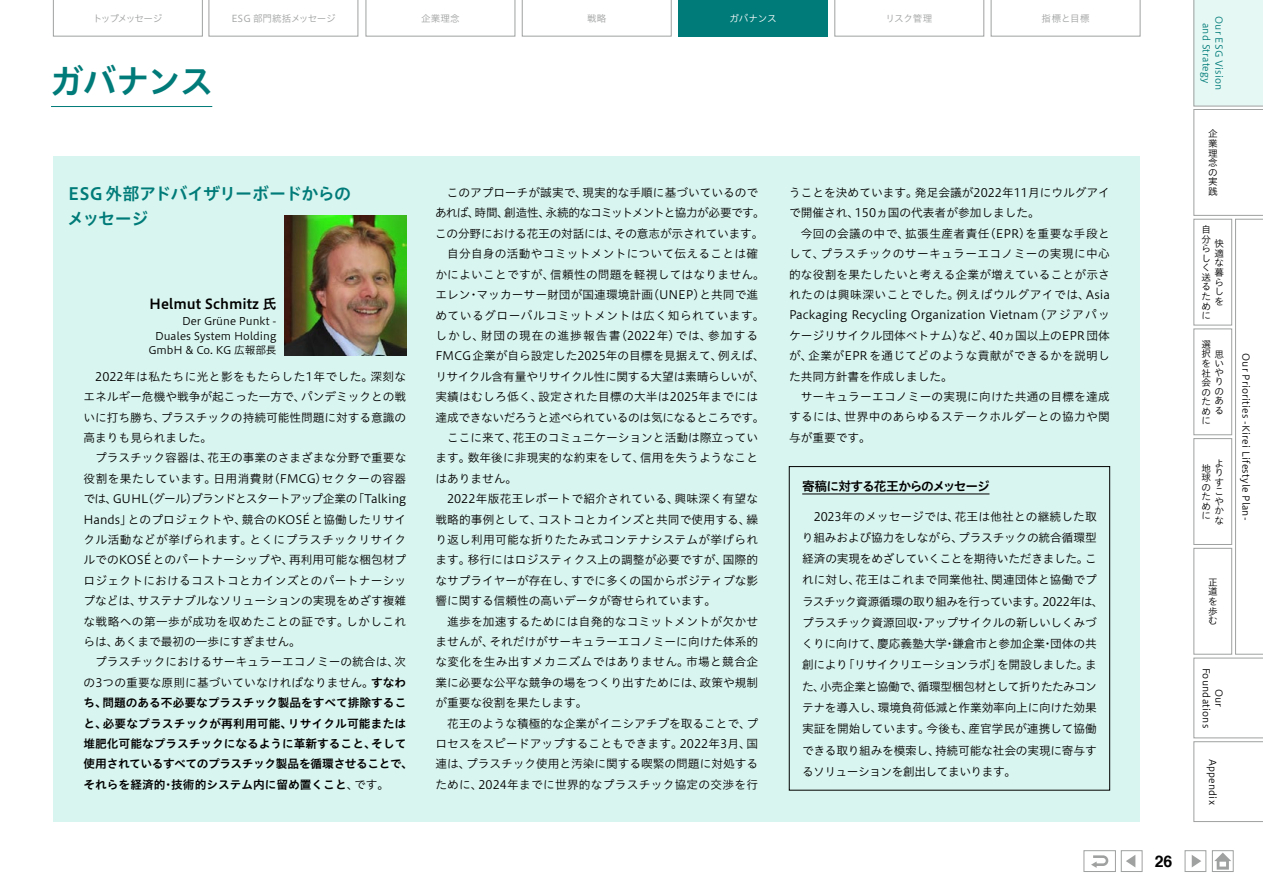
<style>
.page{position:relative;width:1263px;height:893px;background:#fff}
.page>*{position:absolute;margin:0;border:0;box-sizing:border-box;transform-origin:0 0}
.t1{font:34.05px "Hiragino UD Sans Std W6";letter-spacing:-.05em;color:#007b79}
.t2{font:16.95px/25.5px "Hiragino UD Sans Std W6";letter-spacing:-.04em;color:#007b79}
.t3{font:700 15.9px "Helvetica";color:#000}
.t4{font:13.8px "Hiragino UD Sans Std W6";color:#000}
.t5{font:12.75px "Hiragino UD Sans Std W6";letter-spacing:-.08em;color:#000}
.t6{font:11.7px/20.4px "Hiragino UD Sans Std W3";color:#000;text-align:justify}
.t7{font:11.7px "Hiragino UD Sans Std W3";letter-spacing:.025em;color:#000}
.t8{font:11.7px/20.4px "Hiragino UD Sans Std W6";color:#000}
.t9{font:11.7px "Hiragino UD Sans Std W3";letter-spacing:-.02em;color:#000}
.t10{font:11.7px "Hiragino UD Sans Std W3";letter-spacing:-.055em;color:#000}
.t11{font:11.7px "Hiragino UD Sans Std W3";letter-spacing:.095em;color:#000}
.t12{font:11.7px "Hiragino UD Sans Std W3";letter-spacing:-.035em;color:#000}
.t13{font:11.7px "Hiragino UD Sans Std W3";letter-spacing:.02em;color:#000}
.t14{font:11.7px "Hiragino UD Sans Std W3";letter-spacing:.045em;color:#000}
.t15{font:11.7px "Hiragino UD Sans Std W3";letter-spacing:.035em;color:#000}
.t16{font:10.65px/14.9px "Hiragino UD Sans Std W3";color:#000;text-align:right}
.t17{font:9.6px/9.6px "Hiragino UD Sans Std W3";letter-spacing:.02em;color:#000;text-align:justify}
.t18{font:9.6px "Hiragino UD Sans Std W3";letter-spacing:-.03em;color:#9fa0a0}
.t19{font:9.6px/12.8px "Hiragino UD Sans Std W3";letter-spacing:.02em;color:#007b79;text-align:center}
.t20{font:9.6px "Hiragino UD Sans Std W3";letter-spacing:-.12em;color:#9fa0a0}
.t21{font:9.6px "Hiragino UD Sans Std W3";letter-spacing:-.02em;color:#fff}
.s1{font-family:"Hiragino UD Sans Std W6"}
.s2{font-family:"Hiragino UD Sans Std W3"}
</style>
<div class="page">
<div style="left:53px;top:156px;width:1087px;height:666px;background:#d9f5ef"></div>
<img style="left:284px;top:216px;width:122px;height:140px">
<hr style="left:802px;top:494px;width:187px;height:1px;background:#000">
<div style="left:789px;top:466px;width:321px;height:324px;border:1px solid #000"></div>
<hr style="left:51px;top:106px;width:161px;height:1px;background:#007b79">
<div style="left:1185px;top:850px;width:21px;height:22px;background:#fff;border:1px solid #9fa0a0"></div>
<svg style="left:1192px;top:855px;width:9px;height:12px"></svg>
<div style="left:1121px;top:850px;width:21px;height:22px;background:#fff;border:1px solid #9fa0a0"></div>
<svg style="left:1126px;top:855px;width:9px;height:12px"></svg>
<div style="left:1212px;top:850px;width:21px;height:22px;background:#fff;border:1px solid #9fa0a0"></div>
<svg style="left:1214px;top:853px;width:17px;height:17px"></svg>
<div style="left:1084px;top:850px;width:32px;height:22px;background:#fff;border:1px solid #9fa0a0"></div>
<svg style="left:1091px;top:855px;width:17px;height:13px"></svg>
<svg style="left:1194px;top:0;width:69px;height:822px"></svg>
<svg style="left:53px;top:0;width:150px;height:36px"></svg>
<svg style="left:209px;top:0;width:149px;height:36px"></svg>
<svg style="left:366px;top:0;width:149px;height:36px"></svg>
<svg style="left:522px;top:0;width:149px;height:36px"></svg>
<div style="left:678px;top:0;width:149px;height:36px;background:#007b79"></div>
<svg style="left:835px;top:0;width:149px;height:36px"></svg>
<svg style="left:991px;top:0;width:149px;height:36px"></svg>
<p class="t20" style="left:93px;top:11px;width:71px">トップメッセージ</p>
<p class="t18" style="left:231px;top:11px;width:106px">ESG 部門統括メッセージ</p>
<p class="t18" style="left:421px;top:11px;width:40px">企業理念</p>
<p class="t18" style="left:587px;top:11px;width:21px">戦略</p>
<p class="t21" style="left:729px;top:11px;width:49px">ガバナンス</p>
<p class="t18" style="left:885px;top:11px;width:49px">リスク管理</p>
<p class="t18" style="left:1042px;top:11px;width:49px">指標と目標</p>
<h1 class="t1" style="left:50px;top:55px;width:165px">ガバナンス</h1>
<h2 class="t2" style="left:67px;top:180px;width:285px">ESG 外部アドバイザリーボードからのメッセージ</h2>
<p class="t4" style="left:149px;top:294px;width:129px">Helmut Schmitz 氏</p>
<p class="t16" style="left:148px;top:313px;width:130px">Der Grüne Punkt -<br>Duales System Holding<br>GmbH &amp; Co. KG 広報部長</p>
<p class="t6" style="left:84px;top:365px;width:324px;text-indent:12px">2022年は私たちに光と影をもたらした1年でした。深刻なエネルギー危機や戦争が起こった一方で、パンデミックとの戦いに打ち勝ち、プラスチックの持続可能性問題に対する意識の高まりも見られました。</p>
<p class="t6" style="left:84px;top:447px;width:324px;text-indent:12px">プラスチック容器は、花王の事業のさまざまな分野で重要な役割を果たしています。日用消費財（FMCG）セクターの容器では、GUHL（グール）ブランドとスタートアップ企業の「Talking Hands」とのプロジェクトや、競合のKOSÉ と協働したリサイクル活動などが挙げられます。とくにプラスチックリサイクルでのKOSÉとのパートナーシップや、再利用可能な梱包材プロジェクトにおけるコストコとカインズとのパートナーシップなどは、サステナブルなソリューションの実現をめざす複雑な戦略への第一歩が成功を収めたことの証です。しかしこれらは、あくまで最初の一歩にすぎません。</p>
<p class="t6" style="left:84px;top:651px;width:324px;text-align:right">プラスチックにおけるサーキュラーエコノミーの統合は、次の3つの重要な原則に基づいていなければなりません。<span class="s1">すなわ</span></p>
<p class="t8" style="left:84px;top:692px;width:331px">ち、問題のある不必要なプラスチック製品をすべて排除すること、必要なプラスチックが再利用可能、リサイクル可能または堆肥化可能なプラスチックになるように革新すること、そして使用されているすべてのプラスチック製品を循環させることで、それらを経済的・技術的システム内に留め置くこと<span class="s2">、です。</span></p>
<p class="t6" style="left:447px;top:182px;width:313px">このアプローチが誠実で、現実的な手順に基づいているので</p>
<p class="t10" style="left:435px;top:204px;width:331px">あれば、時間、創造性、永続的なコミットメントと協力が必要です。</p>
<p class="t9" style="left:435px;top:225px;width:330px">この分野における花王の対話には、その意志が示されています。</p>
<p class="t7" style="left:447px;top:245px;width:313px">自分自身の活動やコミットメントについて伝えることは確</p>
<p class="t13" style="left:435px;top:265px;width:331px">かによいことですが、信頼性の問題を軽視してはなりません。</p>
<p class="t6" style="left:435px;top:284px;width:324px">エレン・マッカーサー財団が国連環境計画（UNEP）と共同で進</p>
<p class="t14" style="left:435px;top:306px;width:331px">めているグローバルコミットメントは広く知られています。</p>
<p class="t11" style="left:435px;top:327px;width:324px">しかし、財団の現在の進捗報告書（2022年）では、参加する</p>
<p class="t6" style="left:435px;top:345px;width:331px">FMCG企業が自ら設定した2025年の目標を見据えて、例えば、</p>
<p class="t9" style="left:435px;top:367px;width:331px">リサイクル含有量やリサイクル性に関する大望は素晴らしいが、</p>
<p class="t7" style="left:435px;top:388px;width:324px">実績はむしろ低く、設定された目標の大半は2025年までには</p>
<p class="t12" style="left:435px;top:408px;width:331px">達成できないだろうと述べられているのは気になるところです。</p>
<p class="t6" style="left:447px;top:427px;width:313px">ここに来て、花王のコミュニケーションと活動は際立ってい</p>
<p class="t6" style="left:435px;top:447px;width:324px">ます。数年後に非現実的な約束をして、信用を失うようなこと</p>
<p class="t6" style="left:435px;top:467px;width:83px">はありません。</p>
<p class="t7" style="left:447px;top:490px;width:313px">2022年版花王レポートで紹介されている、興味深く有望な</p>
<p class="t6" style="left:435px;top:508px;width:324px">戦略的事例として、コストコとカインズと共同で使用する、繰</p>
<p class="t7" style="left:435px;top:531px;width:324px">り返し利用可能な折りたたみ式コンテナシステムが挙げられ</p>
<p class="t6" style="left:435px;top:549px;width:324px">ます。移行にはロジスティクス上の調整が必要ですが、国際的</p>
<p class="t6" style="left:435px;top:569px;width:324px">なサプライヤーが存在し、すでに多くの国からポジティブな影</p>
<p class="t6" style="left:435px;top:590px;width:282px">響に関する信頼性の高いデータが寄せられています。</p>
<p class="t7" style="left:447px;top:612px;width:313px">進歩を加速するためには自発的なコミットメントが欠かせ</p>
<p class="t6" style="left:435px;top:631px;width:324px">ませんが、それだけがサーキュラーエコノミーに向けた体系的</p>
<p class="t15" style="left:435px;top:653px;width:324px">な変化を生み出すメカニズムではありません。市場と競合企</p>
<p class="t6" style="left:435px;top:671px;width:324px">業に必要な公平な競争の場をつくり出すためには、政策や規制</p>
<p class="t6" style="left:435px;top:692px;width:154px">が重要な役割を果たします。</p>
<p class="t6" style="left:447px;top:712px;width:313px">花王のような積極的な企業がイニシアチブを取ることで、プ</p>
<p class="t6" style="left:435px;top:733px;width:324px">ロセスをスピードアップすることもできます。2022年3月、国</p>
<p class="t6" style="left:435px;top:753px;width:324px">連は、プラスチック使用と汚染に関する喫緊の問題に対処する</p>
<p class="t7" style="left:435px;top:776px;width:324px">ために、2024年までに世界的なプラスチック協定の交渉を行</p>
<p class="t6" style="left:789px;top:182px;width:322px">うことを決めています。発足会議が2022年11月にウルグアイで開催され、150ヵ国の代表者が参加しました。</p>
<p class="t6" style="left:789px;top:222px;width:322px;text-indent:12px">今回の会議の中で、拡張生産者責任（EPR）を重要な手段として、プラスチックのサーキュラーエコノミーの実現に中心的な役割を果たしたいと考える企業が増えていることが示されたのは興味深いことでした。例えばウルグアイでは、Asia Packaging Recycling Organization Vietnam（アジアパッケージリサイクル団体ベトナム）など、40ヵ国以上のEPR団体が、企業がEPR を通じてどのような貢献ができるかを説明した共同方針書を作成しました。</p>
<p class="t6" style="left:789px;top:386px;width:322px;text-indent:12px">サーキュラーエコノミーの実現に向けた共通の目標を達成するには、世界中のあらゆるステークホルダーとの協力や関与が重要です。</p>
<p class="t5" style="left:802px;top:476px;width:189px">寄稿に対する花王からのメッセージ</p>
<p class="t6" style="left:802px;top:505px;width:303px;line-height:21.3px;text-align:left;text-indent:12px">2023年のメッセージでは、花王は他社との継続した取り組みおよび協力をしながら、プラスチックの統合循環型経済の実現をめざしていくことを期待いただきました。これに対し、花王はこれまで同業他社、関連団体と協働でプラスチック資源循環の取り組みを行っています。2022年は、プラスチック資源回収・アップサイクルの新しいしくみづくりに向けて、慶応義塾大学・鎌倉市と参加企業・団体の共創により「リサイクリエーションラボ」を開設しました。また、小売企業と協働で、循環型梱包材として折りたたみコンテナを導入し、環境負荷低減と作業効率向上に向けた効果実証を開始しています。今後も、産官学民が連携して協働できる取り組みを模索し、持続可能な社会の実現に寄与するソリューションを創出してまいります。</p>
<h3 class="t3" style="left:1155px;top:848px;width:19px">26</h3>
<p class="t19" style="left:1226px;top:16px;width:76px;rotate:90deg">Our ESG Vision and Strategy</p>
<p class="t17" style="left:1208px;top:128px;width:11px">企業理念の実践</p>
<p class="t17" style="left:1201px;top:224px;width:11px;text-align:left">自分らしく送るために</p>
<p class="t17" style="left:1214px;top:238px;width:11px">快適な暮らしを</p>
<p class="t17" style="left:1201px;top:339px;width:11px">選</p>
<p class="t17" style="left:1201px;top:349px;width:23px;text-align:left">択思をい社や会りののたあめる</p>
<p class="t17" style="left:1201px;top:415px;width:10px">に</p>
<p class="t17" style="left:1214px;top:458px;width:11px;text-align:left">よりすこやかな</p>
<p class="t17" style="left:1201px;top:463px;width:11px">地球のために</p>
<p class="t17" style="left:1251px;top:353px;width:169px;rotate:90deg">Our Priorities -Kirei Lifestyle Plan-</p>
<p class="t17" style="left:1208px;top:577px;width:11px">正道を歩む</p>
<p class="t17" style="left:1226px;top:668px;width:62px;line-height:12.8px;text-align:center;rotate:90deg">Our<br>Foundations</p>
<p class="t17" style="left:1218px;top:758px;width:48px;rotate:90deg">Appendix</p>
</div>
